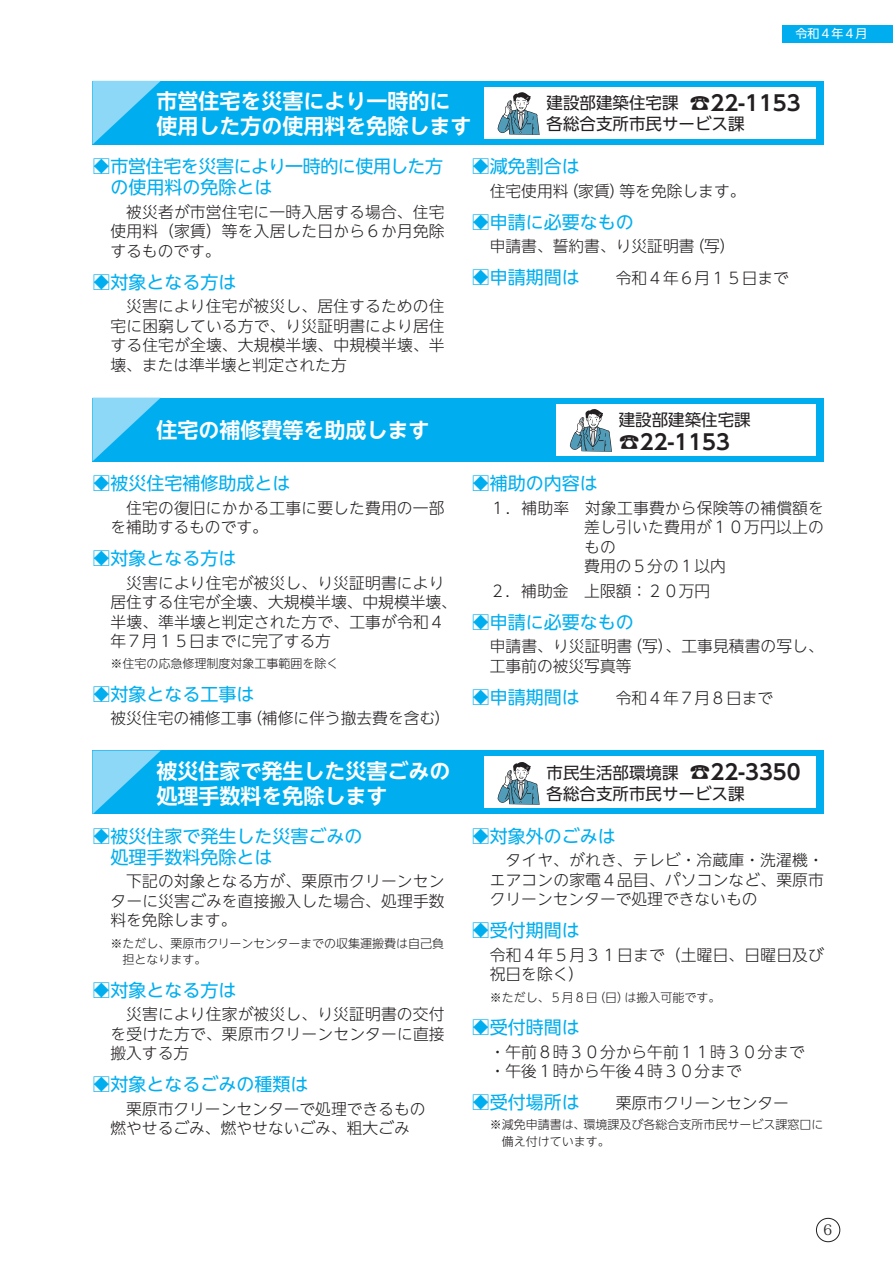
<style>
.page{position:relative;width:893px;height:1263px;background:#fff}
.page>*{position:absolute;margin:0;border:0;box-sizing:border-box;transform-origin:0 0}
.t1{font:700 21px/25.5px "UD Shin Go NT Pro De";color:#fff}
.t2{font:700 21px "UD Shin Go NT Pro De";color:#231f20}
.t3{font:18px/21px "UD Shin Go NT Pro";color:#00aeef}
.t4{font:18px/21px "UD Shin Go NT Pro";letter-spacing:-.02em;color:#00aeef}
.t5{font:16.5px/21px "UD Shin Go NT Pro";color:#231f20}
.t6{font:300 15.75px/19.5px "UD Shin Go NT Pro";letter-spacing:.01em;color:#231f20}
.t7{font:13.5px "Maru Fo Pro";color:#231f20}
.t8{font:300 12px/16.5px "UD Shin Go NT Pro";color:#231f20}
.t9{font:12px "UD Shin Go NT Pro";color:#fff}
.s1{font-family:"UD Shin Go NT Pro De";font-weight:700;font-size:21px}
.s2{font-weight:400;font-size:18px;color:#00aeef}
</style>
<div class="page">
<div style="left:816px;top:1218px;width:24px;height:24px;border:1px solid #231f20;border-radius:50%"></div>
<div style="left:782px;top:26px;width:111px;height:17px;background:#00aeef"></div>
<div style="left:92px;top:81px;width:732px;height:64px;background:#00aeef"></div>
<svg style="left:92px;top:81px;width:69px;height:64px"></svg>
<div style="left:484px;top:87px;width:331px;height:51px;background:#fff"></div>
<svg style="left:497px;top:92px;width:43px;height:43px"></svg>
<div style="left:92px;top:750px;width:732px;height:64px;background:#00aeef"></div>
<svg style="left:92px;top:750px;width:69px;height:64px"></svg>
<div style="left:484px;top:757px;width:331px;height:51px;background:#fff"></div>
<svg style="left:497px;top:762px;width:43px;height:43px"></svg>
<div style="left:92px;top:398px;width:732px;height:63px;background:#00aeef"></div>
<svg style="left:92px;top:398px;width:68px;height:63px"></svg>
<div style="left:556px;top:404px;width:259px;height:51px;background:#fff"></div>
<svg style="left:570px;top:409px;width:42px;height:43px"></svg>
<p class="t9" style="left:795px;top:24px;width:73px">令和４年４月</p>
<h1 class="t1" style="left:157px;top:87px;width:316px">市営住宅を災害により一時的に使用した方の使用料を免除します</h1>
<p class="t5" style="left:546px;top:92px;width:256px">建設部建築住宅課 <span class="s1">☎22-1153</span>各総合支所市民サービス課</p>
<p class="t4" style="left:110px;top:155px;width:334px;text-indent:-18px">□市営住宅を災害により一時的に使用した方の使用料の免除とは</p>
<p class="t6" style="left:110px;top:201px;width:336px;text-align:justify;text-indent:16px">被災者が市営住宅に一時入居する場合、住宅使用料（家賃）等を入居した日から６か月免除するものです。</p>
<p class="t3" style="left:92px;top:271px;width:146px">□対象となる方は</p>
<p class="t6" style="left:110px;top:296px;width:336px;text-align:justify;text-indent:16px">災害により住宅が被災し、居住するための住宅に困窮している方で、り災証明書により居住する住宅が全壊、大規模半壊、中規模半壊、半壊、または準半壊と判定された方</p>
<h1 class="t1" style="left:157px;top:417px;width:274px">住宅の補修費等を助成します</h1>
<p class="t3" style="left:92px;top:472px;width:200px">□被災住宅補修助成とは</p>
<p class="t6" style="left:110px;top:497px;width:336px;text-indent:16px">住宅の復旧にかかる工事に要した費用の一部を補助するものです。</p>
<p class="t3" style="left:92px;top:547px;width:146px">□対象となる方は</p>
<p class="t6" style="left:110px;top:572px;width:348px;text-indent:16px">災害により住宅が被災し、り災証明書により居住する住宅が全壊、大規模半壊、中規模半壊、半壊、準半壊と判定された方で、工事が令和４年７月１５日までに完了する方</p>
<p class="t8" style="left:110px;top:655px;width:230px">※住宅の応急修理制度対象工事範囲を除く</p>
<p class="t3" style="left:92px;top:683px;width:164px">□対象となる工事は</p>
<p class="t6" style="left:110px;top:708px;width:342px">被災住宅の補修工事（補修に伴う撤去費を含む）</p>
<p class="t3" style="left:472px;top:155px;width:109px">□減免割合は</p>
<p class="t6" style="left:490px;top:180px;width:257px">住宅使用料（家賃）等を免除します。</p>
<p class="t3" style="left:472px;top:211px;width:163px">□申請に必要なもの</p>
<p class="t6" style="left:490px;top:236px;width:247px">申請書、誓約書、り災証明書（写）</p>
<p class="t6" style="left:472px;top:268px;width:319px"><span class="s2">□申請期間は　　</span>令和４年６月１５日まで</p>
<p class="t5" style="left:619px;top:409px;width:133px">建設部建築住宅課</p>
<h1 class="t2" style="left:619px;top:425px;width:113px">☎22-1153</h1>
<p class="t3" style="left:472px;top:472px;width:127px">□補助の内容は</p>
<p class="t6" style="left:584px;top:497px;width:241px;text-indent:-94px">１．補助率　対象工事費から保険等の補償額を差し引いた費用が１０万円以上のもの<br>費用の５分の１以内</p>
<p class="t6" style="left:490px;top:580px;width:222px">２．補助金　上限額：２０万円</p>
<p class="t3" style="left:472px;top:611px;width:163px">□申請に必要なもの</p>
<p class="t6" style="left:490px;top:636px;width:336px">申請書、り災証明書（写）、工事見積書の写し、工事前の被災写真等</p>
<p class="t6" style="left:472px;top:687px;width:303px"><span class="s2">□申請期間は　　</span>令和４年７月８日まで</p>
<h1 class="t1" style="left:157px;top:757px;width:295px">被災住家で発生した災害ごみの処理手数料を免除します</h1>
<p class="t5" style="left:546px;top:762px;width:256px">市民生活部環境課 <span class="s1">☎22-3350</span>各総合支所市民サービス課</p>
<p class="t3" style="left:110px;top:825px;width:254px;text-indent:-18px">□被災住家で発生した災害ごみの処理手数料免除とは</p>
<p class="t6" style="left:110px;top:871px;width:336px;text-align:justify;text-indent:16px">下記の対象となる方が、栗原市クリーンセンターに災害ごみを直接搬入した場合、処理手数料を免除します。</p>
<p class="t8" style="left:122px;top:935px;width:323px;text-indent:-12px">※ただし、栗原市クリーンセンターまでの収集運搬費は自己負担となります。</p>
<p class="t3" style="left:92px;top:979px;width:146px">□対象となる方は</p>
<p class="t6" style="left:110px;top:1004px;width:336px;text-align:justify;text-indent:16px">災害により住家が被災し、り災証明書の交付を受けた方で、栗原市クリーンセンターに直接搬入する方</p>
<p class="t3" style="left:92px;top:1073px;width:218px">□対象となるごみの種類は</p>
<p class="t6" style="left:110px;top:1098px;width:317px;text-indent:16px">栗原市クリーンセンターで処理できるもの燃やせるごみ、燃やせないごみ、粗大ごみ</p>
<p class="t3" style="left:472px;top:825px;width:145px">□対象外のごみは</p>
<p class="t6" style="left:490px;top:850px;width:336px;text-align:justify;text-indent:16px">タイヤ、がれき、テレビ・冷蔵庫・洗濯機・エアコンの家電４品目、パソコンなど、栗原市クリーンセンターで処理できないもの</p>
<p class="t3" style="left:472px;top:919px;width:109px">□受付期間は</p>
<p class="t6" style="left:490px;top:945px;width:336px">令和４年５月３１日まで（土曜日、日曜日及び祝日を除く）</p>
<p class="t8" style="left:490px;top:989px;width:232px">※ただし、５月８日（日）は搬入可能です。</p>
<p class="t3" style="left:472px;top:1016px;width:109px">□受付時間は</p>
<p class="t6" style="left:490px;top:1041px;width:316px">・午前８時３０分から午前１１時３０分まで・午後１時から午後４時３０分まで</p>
<p class="t6" style="left:472px;top:1093px;width:319px"><span class="s2">□受付場所は　　</span>栗原市クリーンセンター</p>
<p class="t8" style="left:502px;top:1116px;width:323px;text-indent:-12px">※減免申請書は、環境課及び各総合支所市民サービス課窓口に備え付けています。</p>
<p class="t7" style="left:823px;top:1219px;width:10px">6</p>
</div>
